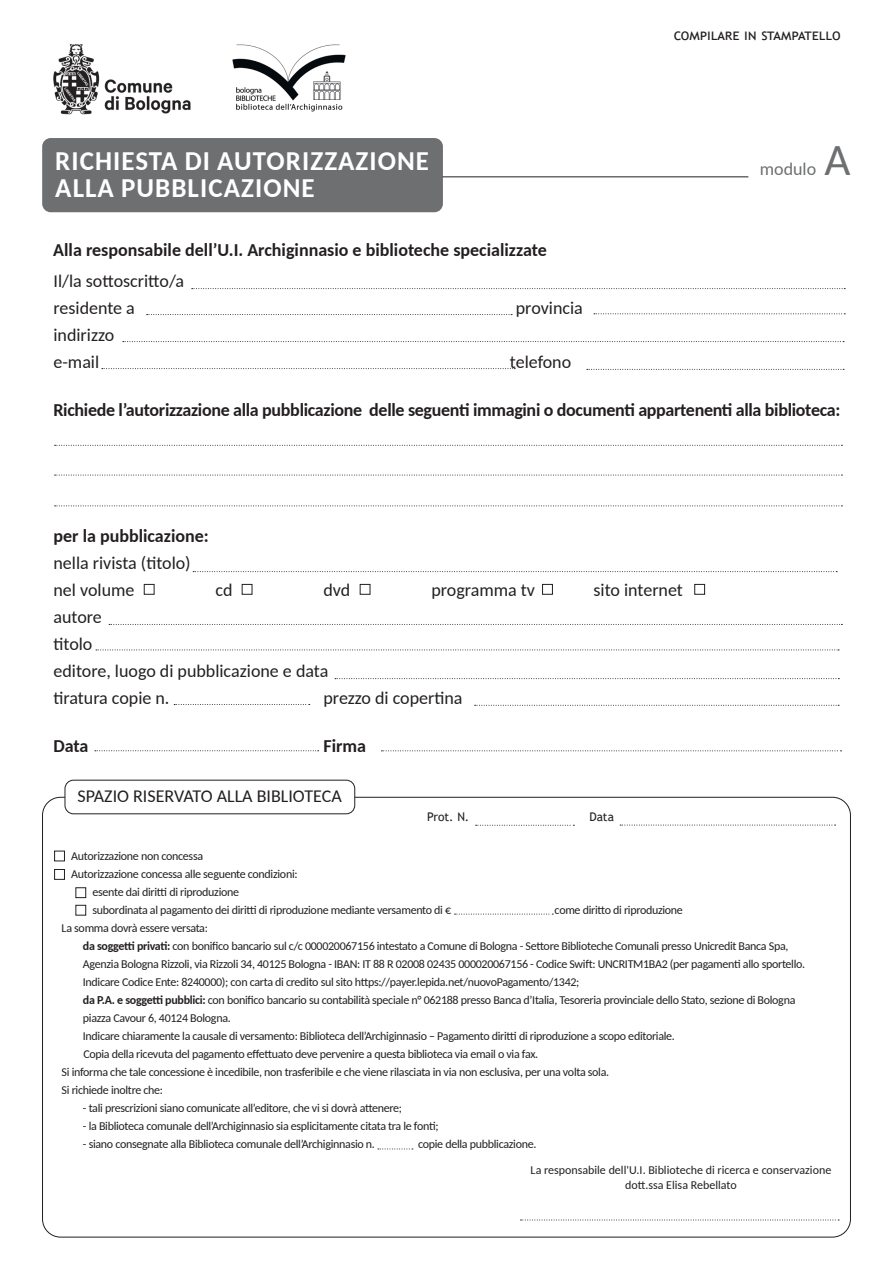
<style>
.page{position:relative;width:893px;height:1263px;background:#fff}
.page>*{position:absolute;margin:0;border:0;box-sizing:border-box;transform-origin:0 0}
.t1{font:45px "Carlito";color:#6d6f71}
.t2{font:700 27px "Carlito";letter-spacing:.04em;color:#fff}
.t3{font:18px "Carlito";color:#231f20}
.t4{font:700 18px "Carlito";letter-spacing:-.02em;color:#231f20}
.t5{font:700 18px "Carlito";color:#231f20}
.t6{font:18px "Carlito";color:#6d6f71}
.t7{font:15px "Trebuchet MS";color:#231f20}
.t8{font:12px "Carlito";letter-spacing:-.025em;color:#231f20}
.t9{font:12px "Carlito";color:#231f20}
.t10{font:12px "Trebuchet MS";color:#231f20}
.s1{font-weight:700}
</style>
<div class="page">
<div style="left:42px;top:138px;width:401px;height:74px;background:#6d6f71;border-radius:9px"></div>
<svg style="left:192px;top:288px;width:653px;height:1px"></svg>
<svg style="left:594px;top:313px;width:251px;height:1px"></svg>
<svg style="left:123px;top:341px;width:721px;height:1px"></svg>
<svg style="left:587px;top:369px;width:257px;height:1px"></svg>
<svg style="left:147px;top:314px;width:365px;height:1px"></svg>
<svg style="left:102px;top:368px;width:413px;height:1px"></svg>
<svg style="left:55px;top:445px;width:787px;height:1px"></svg>
<svg style="left:55px;top:475px;width:787px;height:1px"></svg>
<svg style="left:55px;top:505px;width:787px;height:1px"></svg>
<div style="left:144px;top:584px;width:10px;height:11px;border:1px solid #231f20"></div>
<div style="left:242px;top:584px;width:10px;height:11px;border:1px solid #231f20"></div>
<div style="left:360px;top:584px;width:10px;height:11px;border:1px solid #231f20"></div>
<div style="left:542px;top:584px;width:11px;height:11px;border:1px solid #231f20"></div>
<div style="left:694px;top:584px;width:11px;height:11px;border:1px solid #231f20"></div>
<svg style="left:109px;top:624px;width:733px;height:1px"></svg>
<svg style="left:96px;top:649px;width:743px;height:1px"></svg>
<svg style="left:335px;top:678px;width:504px;height:1px"></svg>
<svg style="left:475px;top:705px;width:364px;height:1px"></svg>
<svg style="left:174px;top:704px;width:136px;height:1px"></svg>
<svg style="left:95px;top:750px;width:224px;height:1px"></svg>
<svg style="left:381px;top:750px;width:460px;height:1px"></svg>
<div style="left:54px;top:851px;width:11px;height:10px;border:1px solid #231f20"></div>
<div style="left:54px;top:869px;width:11px;height:11px;border:1px solid #231f20"></div>
<svg style="left:620px;top:825px;width:216px;height:1px"></svg>
<svg style="left:476px;top:825px;width:98px;height:1px"></svg>
<div style="left:75px;top:887px;width:11px;height:11px;border:1px solid #231f20"></div>
<div style="left:75px;top:905px;width:11px;height:10px;border:1px solid #231f20"></div>
<svg style="left:193px;top:571px;width:644px;height:1px"></svg>
<svg style="left:520px;top:1219px;width:319px;height:1px"></svg>
<svg style="left:454px;top:914px;width:99px;height:1px"></svg>
<svg style="left:378px;top:1148px;width:35px;height:1px"></svg>
<div style="left:65px;top:780px;width:290px;height:34px;border:1px solid #231f20;border-radius:9px"></div>
<hr style="left:443px;top:177px;width:305px;height:1px;background:#231f20">
<img style="left:53px;top:44px;width:293px;height:71px">
<p class="t2" style="left:55px;top:142px;width:375px">RICHIESTA DI AUTORIZZAZIONE</p>
<p class="t2" style="left:55px;top:169px;width:261px">ALLA PUBBLICAZIONE</p>
<p class="t5" style="left:53px;top:237px;width:495px">Alla responsabile dell’U.I. Archiginnasio e biblioteche specializzate</p>
<p class="t7" style="left:674px;top:25px;width:168px">compilare in stampatello</p>
<p class="t6" style="left:760px;top:156px;width:58px">modulo</p>
<p class="t1" style="left:824px;top:129px;width:28px">A</p>
<p class="t3" style="left:54px;top:269px;width:132px">Il/la sottoscritto/a</p>
<p class="t3" style="left:54px;top:296px;width:83px">residente a</p>
<p class="t3" style="left:516px;top:296px;width:68px">provincia</p>
<p class="t3" style="left:54px;top:323px;width:62px">indirizzo</p>
<p class="t3" style="left:54px;top:350px;width:47px">e-mail</p>
<p class="t3" style="left:510px;top:350px;width:63px">telefono</p>
<p class="t4" style="left:54px;top:398px;width:788px">Richiede l’autorizzazione alla pubblicazione delle seguenti immagini o documenti appartenenti alla biblioteca:</p>
<p class="t5" style="left:54px;top:524px;width:157px">per la pubblicazione:</p>
<p class="t3" style="left:54px;top:551px;width:139px">nella rivista (titolo)</p>
<p class="t3" style="left:54px;top:578px;width:82px">nel volume</p>
<p class="t3" style="left:216px;top:578px;width:19px">cd</p>
<p class="t3" style="left:324px;top:578px;width:28px">dvd</p>
<p class="t3" style="left:431px;top:578px;width:105px">programma tv</p>
<p class="t3" style="left:594px;top:578px;width:91px">sito internet</p>
<p class="t3" style="left:54px;top:605px;width:50px">autore</p>
<p class="t3" style="left:54px;top:632px;width:40px">titolo</p>
<p class="t3" style="left:54px;top:659px;width:276px">editore, luogo di pubblicazione e data</p>
<p class="t3" style="left:54px;top:686px;width:118px">tiratura copie n.</p>
<p class="t3" style="left:324px;top:686px;width:141px">prezzo di copertina</p>
<p class="t4" style="left:54px;top:734px;width:37px">Data</p>
<p class="t4" style="left:324px;top:734px;width:44px">Firma</p>
<p class="t3" style="left:78px;top:784px;width:266px">SPAZIO RISERVATO ALLA BIBLIOTECA</p>
<p class="t10" style="left:427px;top:809px;width:44px">Prot. N.</p>
<p class="t10" style="left:589px;top:809px;width:26px">Data</p>
<p class="t8" style="left:71px;top:848px;width:133px">Autorizzazione non concessa</p>
<p class="t8" style="left:71px;top:866px;width:228px">Autorizzazione concessa alle seguente condizioni:</p>
<p class="t8" style="left:93px;top:884px;width:148px">esente dai diritti di riproduzione</p>
<p class="t8" style="left:93px;top:902px;width:360px">subordinata al pagamento dei diritti di riproduzione mediante versamento di €</p>
<p class="t8" style="left:555px;top:902px;width:130px">come diritto di riproduzione</p>
<p class="t8" style="left:62px;top:920px;width:148px">La somma dovrà essere versata:</p>
<p class="t8" style="left:83px;top:938px;width:707px"><span class="s1">da soggetti privati:</span> con bonifico bancario sul c/c 000020067156 intestato a Comune di Bologna - Settore Biblioteche Comunali presso Unicredit Banca Spa,</p>
<p class="t8" style="left:83px;top:956px;width:724px">Agenzia Bologna Rizzoli, via Rizzoli 34, 40125 Bologna - IBAN: IT 88 R 02008 02435 000020067156 - Codice Swift: UNCRITM1BA2 (per pagamenti allo sportello.</p>
<p class="t8" style="left:83px;top:974px;width:498px">Indicare Codice Ente: 8240000); con carta di credito sul sito https://payer.lepida.net/nuovoPagamento/1342;</p>
<p class="t8" style="left:83px;top:992px;width:714px"><span class="s1">da P.A. e soggetti pubblici:</span> con bonifico bancario su contabilità speciale n° 062188 presso Banca d’Italia, Tesoreria provinciale dello Stato, sezione di Bologna</p>
<p class="t8" style="left:83px;top:1010px;width:149px">piazza Cavour 6, 40124 Bologna.</p>
<p class="t8" style="left:83px;top:1028px;width:594px">Indicare chiaramente la causale di versamento: Biblioteca dell’Archiginnasio – Pagamento diritti di riproduzione a scopo editoriale.</p>
<p class="t8" style="left:83px;top:1046px;width:456px">Copia della ricevuta del pagamento effettuato deve pervenire a questa biblioteca via email o via fax.</p>
<p class="t8" style="left:62px;top:1064px;width:549px">Si informa che tale concessione è incedibile, non trasferibile e che viene rilasciata in via non esclusiva, per una volta sola.</p>
<p class="t8" style="left:62px;top:1082px;width:103px">Si richiede inoltre che:</p>
<p class="t8" style="left:83px;top:1100px;width:321px">- tali prescrizioni siano comunicate all’editore, che vi si dovrà attenere;</p>
<p class="t8" style="left:83px;top:1118px;width:357px">- la Biblioteca comunale dell’Archiginnasio sia esplicitamente citata tra le fonti;</p>
<p class="t8" style="left:83px;top:1136px;width:294px">- siano consegnate alla Biblioteca comunale dell’Archiginnasio n.</p>
<p class="t8" style="left:418px;top:1136px;width:120px">copie della pubblicazione.</p>
<p class="t9" style="left:531px;top:1162px;width:302px">La responsabile dell'U.I. Biblioteche di ricerca e conservazione</p>
<p class="t9" style="left:625px;top:1177px;width:113px">dott.ssa Elisa Rebellato</p>
</div>
